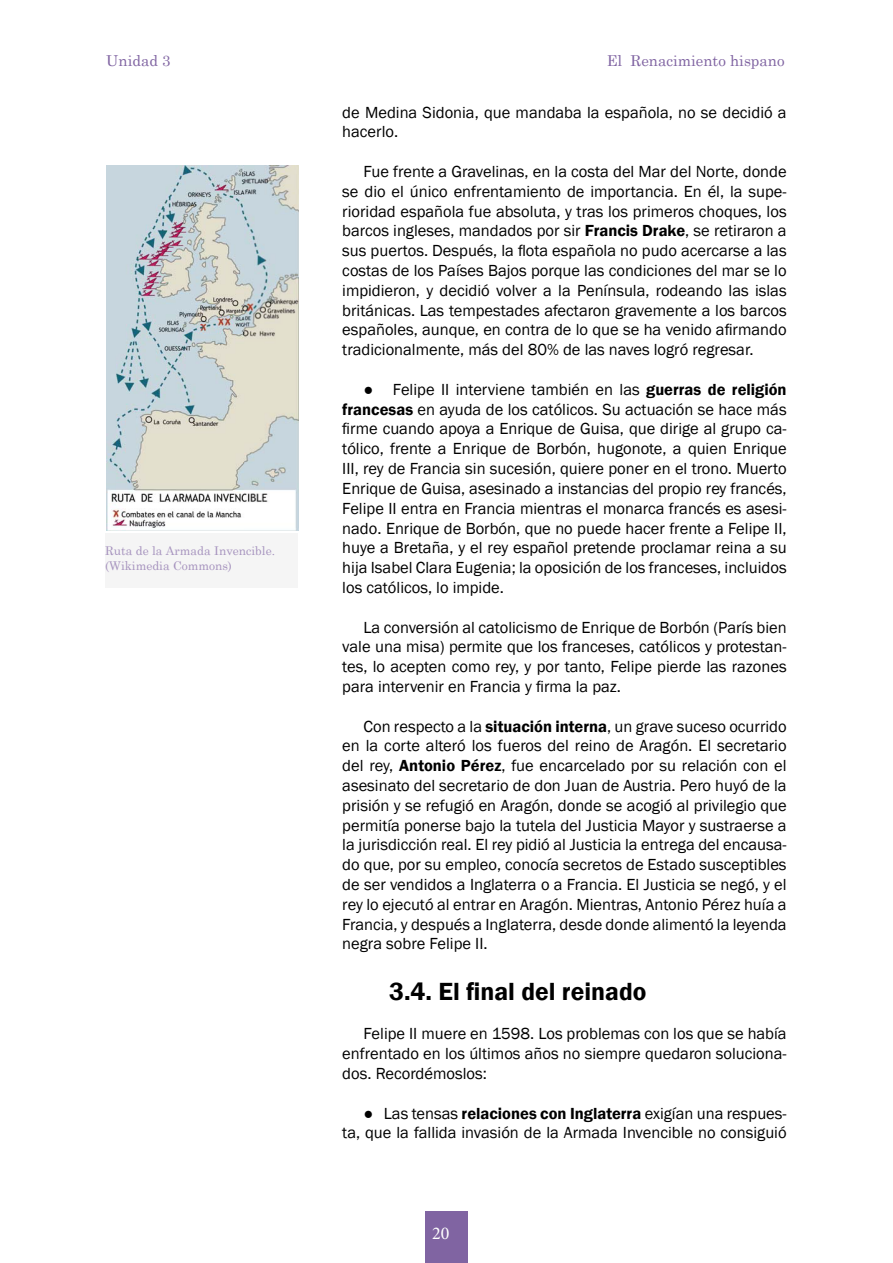
<style>
.page{position:relative;width:893px;height:1263px;background:#fff}
.page>*{position:absolute;margin:0;border:0;box-sizing:border-box;transform-origin:0 0}
.t1{font:600 25.5px "Franklin Gothic";color:#000}
.t2{font:18px "Minion Pro";color:#fff}
.t3{font:16.5px/19.8px "Franklin Gothic";color:#000;text-align:justify}
.t4{font:15px "Century Schoolbook";color:#8064a2}
.t5{font:12px/14.4px "Century Schoolbook";color:#a693be}
.s1{font-weight:600}
</style>
<div class="page">
<div style="left:425px;top:1212px;width:43px;height:51px;background:#8064a2"></div>
<div style="left:105px;top:534px;width:193px;height:54px;background:#f5f5f5"></div>
<img style="left:106px;top:166px;width:193px;height:365px">
<p class="t4" style="left:106px;top:48px;width:66px">Unidad 3</p>
<p class="t4" style="left:607px;top:48px;width:179px">El Renacimiento hispano</p>
<p class="t5" style="left:105px;top:543px;width:171px">Ruta de la Armada Invencible. (Wikimedia Commons)</p>
<p class="t3" style="left:342px;top:103px;width:446px">de Medina Sidonia, que mandaba la española, no se decidió a hacerlo.</p>
<p class="t3" style="left:342px;top:162px;width:446px;text-indent:21px">Fue frente a Gravelinas, en la costa del Mar del Norte, donde se dio el único enfrentamiento de importancia. En él, la supe&shy;rioridad española fue absoluta, y tras los primeros choques, los barcos ingleses, mandados por sir <span class="s1">Francis Drake</span>, se retiraron a sus puertos. Después, la flota española no pudo acercarse a las costas de los Países Bajos porque las condiciones del mar se lo impidieron, y decidió volver a la Península, rodeando las islas británicas. Las tempestades afectaron gravemente a los barcos españoles, aunque, en contra de lo que se ha venido afirmando tradicionalmente, más del 80% de las naves logró regresar.</p>
<p class="t3" style="left:342px;top:380px;width:446px;text-indent:21px">● Felipe II interviene también en las <span class="s1">guerras de religión francesas</span> en ayuda de los católicos. Su actuación se hace más firme cuando apoya a Enrique de Guisa, que dirige al grupo ca&shy;tólico, frente a Enrique de Borbón, hugonote, a quien Enrique III, rey de Francia sin sucesión, quiere poner en el trono. Muerto Enrique de Guisa, asesinado a instancias del propio rey francés, Felipe II entra en Francia mientras el monarca francés es asesi&shy;nado. Enrique de Borbón, que no puede hacer frente a Felipe II, huye a Bretaña, y el rey español pretende proclamar reina a su hija Isabel Clara Eugenia; la oposición de los franceses, incluidos los católicos, lo impide.</p>
<p class="t3" style="left:342px;top:617px;width:446px;text-indent:21px">La conversión al catolicismo de Enrique de Borbón (París bien vale una misa) permite que los franceses, católicos y protestan&shy;tes, lo acepten como rey, y por tanto, Felipe pierde las razones para intervenir en Francia y firma la paz.</p>
<p class="t3" style="left:342px;top:716px;width:446px;text-indent:21px">Con respecto a la <span class="s1">situación interna</span>, un grave suceso ocurrido en la corte alteró los fueros del reino de Aragón. El secretario del rey, <span class="s1">Antonio Pérez</span>, fue encarcelado por su relación con el asesinato del secretario de don Juan de Austria. Pero huyó de la prisión y se refugió en Aragón, donde se acogió al privilegio que permitía ponerse bajo la tutela del Justicia Mayor y sustraerse a la jurisdicción real. El rey pidió al Justicia la entrega del encausa&shy;do que, por su empleo, conocía secretos de Estado susceptibles de ser vendidos a Inglaterra o a Francia. El Justicia se negó, y el rey lo ejecutó al entrar en Aragón. Mientras, Antonio Pérez huía a Francia, y después a Inglaterra, desde donde alimentó la leyenda negra sobre Felipe II.</p>
<h1 class="t1" style="left:389px;top:975px;width:259px">3.4. El final del reinado</h1>
<p class="t3" style="left:342px;top:1024px;width:446px;text-indent:21px">Felipe II muere en 1598. Los problemas con los que se había enfrentado en los últimos años no siempre quedaron soluciona&shy;dos. Recordémoslos:</p>
<p class="t3" style="left:342px;top:1103px;width:446px;text-align:right">● Las tensas <span class="s1">relaciones con Inglaterra</span> exigían una respues&shy;ta, que la fallida invasión de la Armada Invencible no consiguió</p>
<p class="t2" style="left:432px;top:1221px;width:19px">20</p>
</div>
